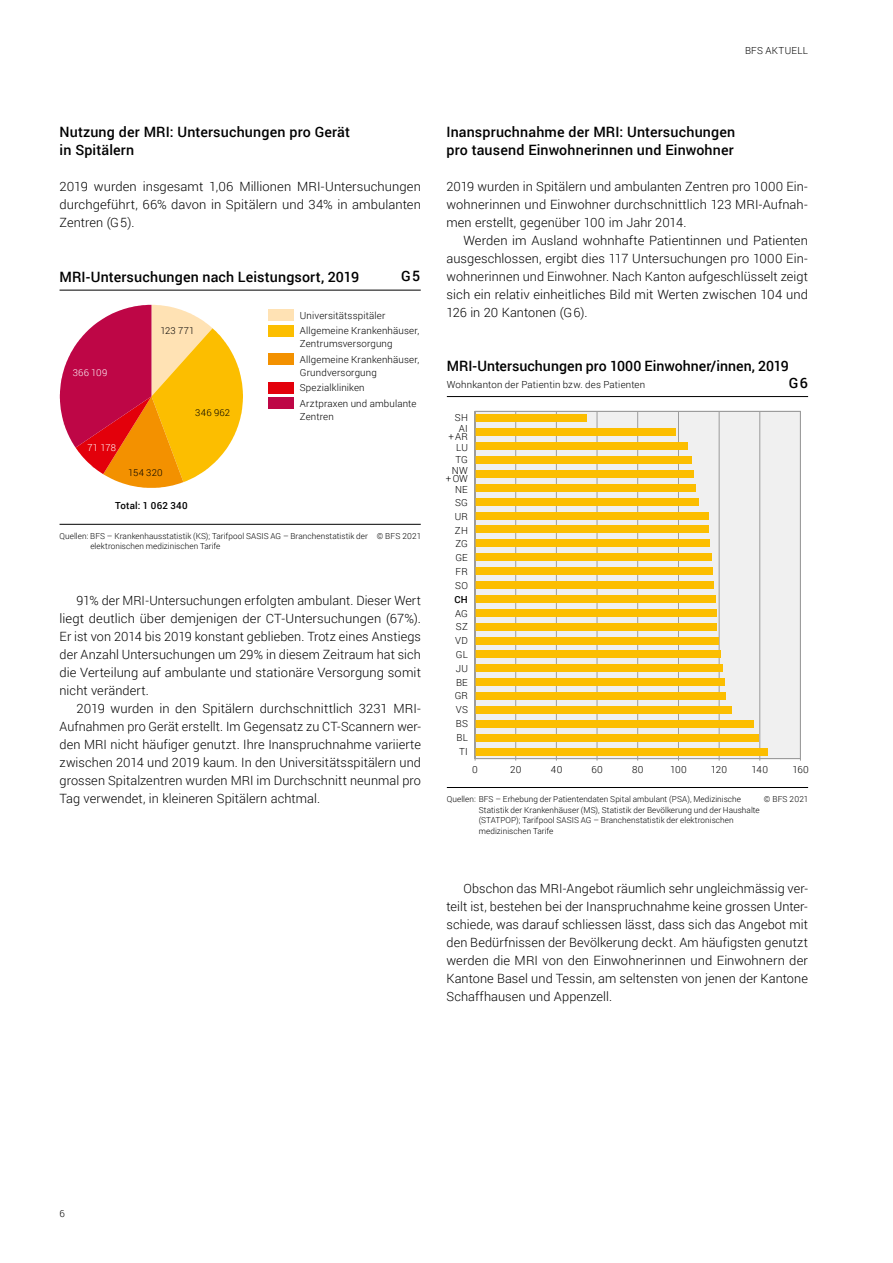
<style>
.page{position:relative;width:893px;height:1263px;background:#fff}
.page>*{position:absolute;margin:0;border:0;box-sizing:border-box;transform-origin:0 0}
.Untertitel_2_fett{font:500 14.25px/18px "Roboto";letter-spacing:.01em;color:#000}
.Grundtext_Einzug{font:300 12.75px/18px "Roboto";letter-spacing:.005em;color:#000;text-align:justify}
.Grundtext_D{font:300 12.75px/18px "Roboto";letter-spacing:.005em;color:#000;text-align:justify}
.t1{font:300 9.75px/13.8px "Roboto";letter-spacing:.015em;color:#000}
.t2{font:500 9.75px "Roboto";letter-spacing:.02em;color:#000}
.t3{font:300 9.45px "Roboto";letter-spacing:.025em;color:#000}
.t4{font:300 9.45px "Roboto";letter-spacing:.02em;color:#fff}
.t5{font:300 8.25px/10.5px "Roboto";letter-spacing:.01em;color:#000}
.s1{font-weight:500}
</style>
<div class="page">
<hr style="left:60px;top:290px;width:361px;height:1px;background:#000">
<svg style="left:60px;top:305px;width:183px;height:183px"></svg>
<hr style="left:60px;top:524px;width:361px;height:1px;background:#000">
<div style="left:268px;top:309px;width:25px;height:11px;background:#ffe2b4"></div>
<div style="left:268px;top:325px;width:25px;height:11px;background:#fcbe00"></div>
<div style="left:268px;top:353px;width:25px;height:12px;background:#f39100"></div>
<div style="left:268px;top:382px;width:25px;height:11px;background:#e3000b"></div>
<div style="left:268px;top:397px;width:25px;height:12px;background:#be0646"></div>
<div style="left:474px;top:411px;width:326px;height:350px;background:#f0f0f0"></div>
<hr style="left:515px;top:411px;width:1px;height:347px;background:#9c9c9c">
<hr style="left:556px;top:411px;width:1px;height:347px;background:#9c9c9c">
<hr style="left:597px;top:411px;width:1px;height:347px;background:#9c9c9c">
<hr style="left:637px;top:411px;width:1px;height:347px;background:#9c9c9c">
<hr style="left:678px;top:411px;width:1px;height:347px;background:#9c9c9c">
<hr style="left:719px;top:411px;width:1px;height:347px;background:#9c9c9c">
<hr style="left:759px;top:411px;width:1px;height:347px;background:#9c9c9c">
<hr style="left:800px;top:411px;width:1px;height:347px;background:#9c9c9c">
<hr style="left:475px;top:758px;width:325px;height:1px;background:#9c9c9c">
<hr style="left:447px;top:787px;width:361px;height:1px;background:#000">
<hr style="left:447px;top:396px;width:361px;height:1px;background:#000">
<div style="left:475px;top:414px;width:112px;height:8px;background:#fcbe00"></div>
<div style="left:475px;top:428px;width:200px;height:8px;background:#fcbe00"></div>
<div style="left:475px;top:442px;width:213px;height:8px;background:#fcbe00"></div>
<div style="left:475px;top:456px;width:216px;height:8px;background:#fcbe00"></div>
<div style="left:475px;top:470px;width:219px;height:8px;background:#fcbe00"></div>
<div style="left:475px;top:484px;width:220px;height:7px;background:#fcbe00"></div>
<div style="left:475px;top:498px;width:223px;height:7px;background:#fcbe00"></div>
<div style="left:475px;top:512px;width:233px;height:7px;background:#fcbe00"></div>
<div style="left:475px;top:525px;width:233px;height:8px;background:#fcbe00"></div>
<div style="left:475px;top:539px;width:234px;height:8px;background:#fcbe00"></div>
<div style="left:475px;top:553px;width:237px;height:8px;background:#fcbe00"></div>
<div style="left:475px;top:567px;width:237px;height:8px;background:#fcbe00"></div>
<div style="left:475px;top:581px;width:238px;height:8px;background:#fcbe00"></div>
<div style="left:475px;top:595px;width:240px;height:8px;background:#fcbe00"></div>
<div style="left:475px;top:609px;width:242px;height:8px;background:#fcbe00"></div>
<div style="left:475px;top:623px;width:242px;height:7px;background:#fcbe00"></div>
<div style="left:475px;top:637px;width:243px;height:7px;background:#fcbe00"></div>
<div style="left:475px;top:650px;width:245px;height:8px;background:#fcbe00"></div>
<div style="left:475px;top:664px;width:247px;height:8px;background:#fcbe00"></div>
<div style="left:475px;top:678px;width:249px;height:8px;background:#fcbe00"></div>
<div style="left:475px;top:692px;width:251px;height:8px;background:#fcbe00"></div>
<div style="left:475px;top:706px;width:257px;height:8px;background:#fcbe00"></div>
<div style="left:475px;top:720px;width:278px;height:8px;background:#fcbe00"></div>
<div style="left:475px;top:734px;width:284px;height:7px;background:#fcbe00"></div>
<div style="left:475px;top:748px;width:292px;height:7px;background:#fcbe00"></div>
<hr style="left:475px;top:411px;width:1px;height:347px;background:#9c9c9c">
<p class="t1" style="left:745px;top:43px;width:64px">BFS AKTUELL</p>
<h4 class="Untertitel_2_fett" style="left:60px;top:123px;width:292px">Nutzung der MRI: Untersuchungen pro Gerät in Spitälern</h4>
<p class="Grundtext_D" style="left:60px;top:177px;width:363px">2019 wurden insgesamt 1,06 Millionen MRI-Untersuchungen durchgeführt, 66% davon in Spitälern und 34% in ambulanten Zentren (G5).</p>
<p class="Untertitel_2_fett" style="left:60px;top:267px;width:301px">MRI-Untersuchungen nach Leistungsort, 2019</p>
<p class="Untertitel_2_fett" style="left:401px;top:267px;width:21px">G5</p>
<p class="t3" style="left:160px;top:324px;width:36px">123 771</p>
<p class="t4" style="left:73px;top:366px;width:36px">366 109</p>
<p class="t4" style="left:87px;top:441px;width:30px">71 178</p>
<p class="t3" style="left:128px;top:466px;width:36px">154 320</p>
<p class="t3" style="left:195px;top:406px;width:36px">346 962</p>
<p class="t2" style="left:115px;top:499px;width:74px">Total: 1 062 340</p>
<p class="t1" style="left:300px;top:307px;width:121px;line-height:15.8px">Universitätsspitäler<br>Allgemeine Krankenhäuser,</p>
<p class="t1" style="left:300px;top:335px;width:121px;line-height:15.8px">Zentrumsversorgung<br>Allgemeine Krankenhäuser,</p>
<p class="t1" style="left:300px;top:364px;width:118px;line-height:15.8px">Grundversorgung<br>Spezialkliniken<br>Arztpraxen und ambulante</p>
<p class="t1" style="left:300px;top:409px;width:36px">Zentren</p>
<p class="t5" style="left:90px;top:531px;width:332px;line-height:9.9px;text-indent:-31px">Quellen: BFS – Krankenhausstatistik (KS); Tarifpool SASIS AG – Branchenstatistik der © BFS 2021 elektronischen medizinischen Tarife</p>
<p class="Grundtext_Einzug" style="left:60px;top:591px;width:363px;text-indent:17px">91% der MRI-Untersuchungen erfolgten ambulant. Dieser Wert liegt deutlich über demjenigen der CT-Untersuchungen (67%).<br>Er ist von 2014 bis 2019 konstant geblieben. Trotz eines Anstiegs der Anzahl Untersuchungen um 29% in diesem Zeitraum hat sich die Verteilung auf ambulante und stationäre Versorgung somit nicht verändert.</p>
<p class="Grundtext_Einzug" style="left:60px;top:699px;width:363px;text-indent:17px">2019 wurden in den Spitälern durchschnittlich 3231 MRI-Aufnahmen pro Gerät erstellt. Im Gegensatz zu CT-Scannern wer&shy;den MRI nicht häufiger genutzt. Ihre Inanspruchnahme variierte zwischen 2014 und 2019 kaum. In den Universitätsspitälern und grossen Spitalzentren wurden MRI im Durchschnitt neunmal pro Tag verwendet, in kleineren Spitälern achtmal.</p>
<h4 class="Untertitel_2_fett" style="left:446px;top:123px;width:290px">Inanspruchnahme der MRI: Untersuchungen pro tausend Einwohnerinnen und Einwohner</h4>
<p class="Grundtext_D" style="left:446px;top:177px;width:363px">2019 wurden in Spitälern und ambulanten Zentren pro 1000 Ein&shy;wohnerinnen und Einwohner durchschnittlich 123 MRI-Aufnah&shy;men erstellt, gegenüber 100 im Jahr 2014.</p>
<p class="Grundtext_Einzug" style="left:446px;top:231px;width:363px;text-indent:17px">Werden im Ausland wohnhafte Patientinnen und Patienten ausgeschlossen, ergibt dies 117 Untersuchungen pro 1000 Ein&shy;wohnerinnen und Einwohner. Nach Kanton aufgeschlüsselt zeigt sich ein relativ einheitliches Bild mit Werten zwischen 104 und 126 in 20 Kantonen (G6).</p>
<p class="Untertitel_2_fett" style="left:447px;top:356px;width:343px">MRI-Untersuchungen pro 1000 Einwohner/innen, 2019</p>
<p class="t1" style="left:447px;top:377px;width:200px">Wohnkanton der Patientin bzw. des Patienten</p>
<p class="Untertitel_2_fett" style="left:789px;top:373px;width:21px">G6</p>
<p class="t1" style="left:455px;top:412px;width:14px;line-height:10.8px;text-align:center">SH<br>AI</p>
<p class="t1" style="left:448px;top:431px;width:21px;line-height:10.8px;text-align:right">+AR<br>LU</p>
<p class="t1" style="left:452px;top:454px;width:17px;line-height:10.6px;text-align:center">TG<br>NW</p>
<p class="t1" style="left:446px;top:473px;width:24px;line-height:10.6px;text-align:right">+OW<br>NE</p>
<p class="t1" style="left:455px;top:495px;width:15px;text-align:center">SG<br>UR<br>ZH<br>ZG<br>GE<br>FR<br>SO<br><span class="s1">CH<br></span>AG<br>SZ<br>VD<br>GL<br>JU<br>BE<br>GR<br>VS<br>BS<br>BL<br>TI</p>
<p class="t1" style="left:472px;top:762px;width:7px">0</p>
<p class="t1" style="left:510px;top:762px;width:13px">20</p>
<p class="t1" style="left:551px;top:762px;width:13px">40</p>
<p class="t1" style="left:591px;top:762px;width:13px">60</p>
<p class="t1" style="left:632px;top:762px;width:13px">80</p>
<p class="t1" style="left:670px;top:762px;width:18px">100</p>
<p class="t1" style="left:711px;top:762px;width:18px">120</p>
<p class="t1" style="left:751px;top:762px;width:18px">140</p>
<p class="t1" style="left:792px;top:762px;width:18px">160</p>
<p class="t5" style="left:447px;top:794px;width:296px">Quellen: BFS – Erhebung der Patientendaten Spital ambulant (PSA), Medizinische</p>
<p class="t5" style="left:764px;top:794px;width:46px">© BFS 2021</p>
<p class="t5" style="left:479px;top:804px;width:283px">Statistik der Krankenhäuser (MS), Statistik der Bevölkerung und der Haushalte (STATPOP); Tarifpool SASIS AG – Branchenstatistik der elektronischen medizinischen Tarife</p>
<p class="Grundtext_Einzug" style="left:446px;top:879px;width:363px;text-indent:17px">Obschon das MRI-Angebot räumlich sehr ungleichmässig ver&shy;teilt ist, bestehen bei der Inanspruchnahme keine grossen Unter&shy;schiede, was darauf schliessen lässt, dass sich das Angebot mit den Bedürfnissen der Bevölkerung deckt. Am häufigsten genutzt werden die MRI von den Einwohnerinnen und Einwohnern der Kantone Basel und Tessin, am seltensten von jenen der Kantone Schaffhausen und Appenzell.</p>
<p class="t1" style="left:60px;top:1206px;width:7px">6</p>
</div>
